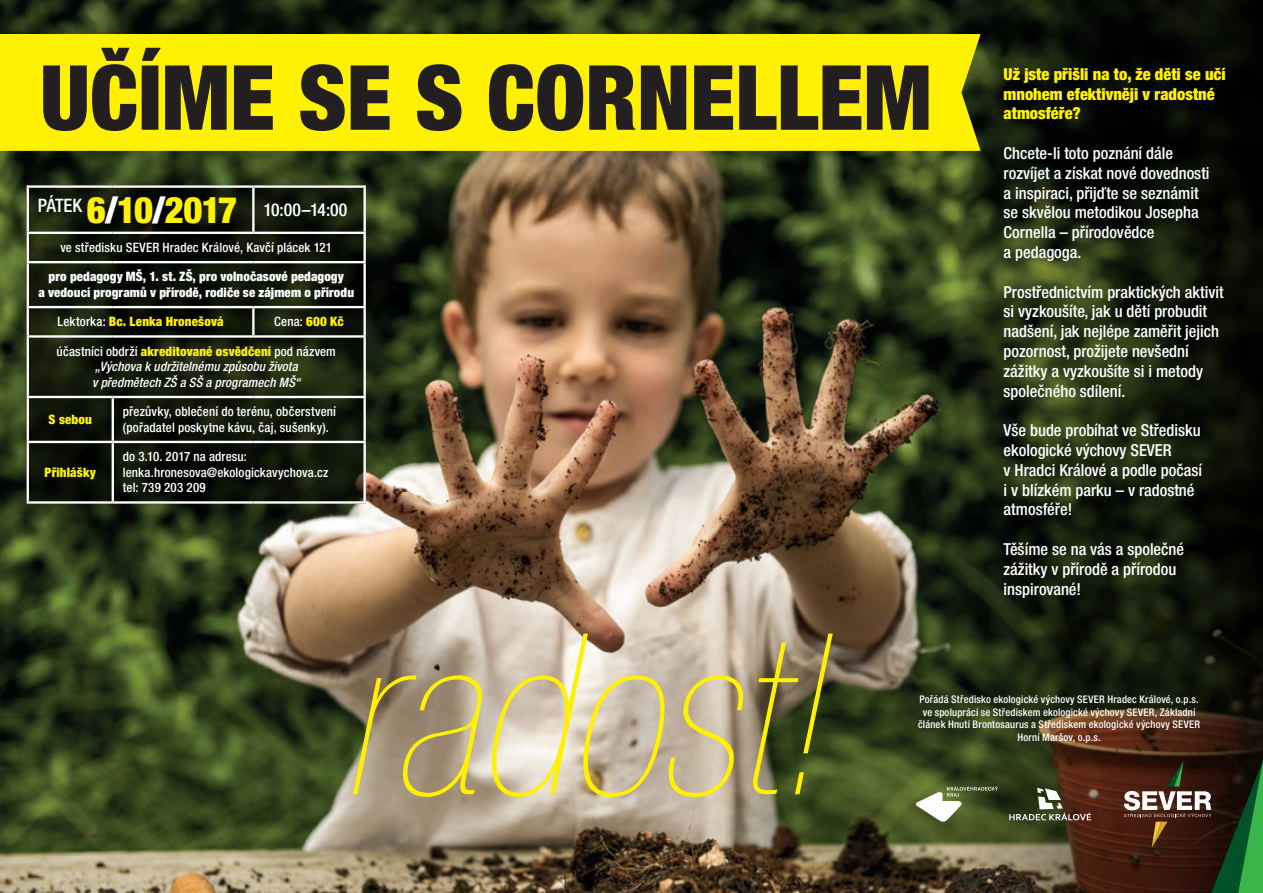
<style>
.page{position:relative;width:1263px;height:893px;background:#fff}
.page>*{position:absolute;margin:0;border:0;box-sizing:border-box;transform-origin:0 0}
.t1{font:italic 200 condensed 225px "Helvetica Neue LT Pro";color:#fff101}
.t2{font:900 condensed 90px "Helvetica Neue LT Pro";color:#231f20}
.t3{font:500 condensed 17.7px "Helvetica Neue LT Pro";letter-spacing:-.015em;color:#fff}
.t4{font:500 condensed 16.5px/19.8px "Helvetica Neue LT Pro";color:#fff}
.t5{font:900 condensed 16.5px/19.8px "Helvetica Neue LT Pro";color:#fff101}
.t6{font:500 condensed 13.05px/15.6px "Helvetica Neue LT Pro";letter-spacing:.01em;color:#fff}
.t7{font:italic 500 condensed 13.05px/15.6px "Helvetica Neue LT Pro";letter-spacing:.005em;color:#fff;text-align:center}
.t8{font:900 condensed 13.05px/15.6px "Helvetica Neue LT Pro";letter-spacing:.005em;color:#fff;text-align:center}
.t9{font:900 condensed 13.05px "Helvetica Neue LT Pro";letter-spacing:.01em;color:#fff101}
.t10{font:500 condensed 10.5px/12.6px "Helvetica Neue LT Pro";letter-spacing:.015em;color:#fff;text-align:center}
.s1{font-weight:900;font-size:36.6px;color:#fff101}
.s2{font-weight:900;font-size:36.6px}
.s3{font-weight:500;color:#fff}
.s4{font-weight:900;color:#fff101}
.s5{font-style:normal}
.s6{font-weight:900;font-style:normal;color:#fff101}
</style>
<div class="page">
<img style="left:0;top:0;width:955px;height:893px">
<svg style="left:29px;top:188px;width:334px;height:313px;background:#11160a"></svg>
<svg style="left:955px;top:0;width:308px;height:893px;background:#1c200e"></svg>
<div style="left:0;top:34px;width:981px;height:117px;background:#fff101"></div>
<hr style="left:27px;top:185px;width:86px;height:3px;background:#fff">
<hr style="left:27px;top:188px;width:2px;height:44px;background:#fff">
<hr style="left:113px;top:185px;width:140px;height:3px;background:#fff">
<hr style="left:253px;top:185px;width:113px;height:3px;background:#fff">
<hr style="left:252px;top:188px;width:3px;height:44px;background:#fff">
<hr style="left:363px;top:188px;width:3px;height:44px;background:#fff">
<hr style="left:27px;top:232px;width:86px;height:2px;background:#fff">
<hr style="left:27px;top:234px;width:2px;height:27px;background:#fff">
<hr style="left:113px;top:232px;width:140px;height:2px;background:#fff">
<hr style="left:253px;top:232px;width:113px;height:2px;background:#fff">
<hr style="left:363px;top:234px;width:3px;height:27px;background:#fff">
<hr style="left:27px;top:261px;width:86px;height:2px;background:#fff">
<hr style="left:27px;top:263px;width:2px;height:43px;background:#fff">
<hr style="left:113px;top:261px;width:140px;height:2px;background:#fff">
<hr style="left:253px;top:261px;width:113px;height:2px;background:#fff">
<hr style="left:363px;top:263px;width:3px;height:43px;background:#fff">
<hr style="left:27px;top:306px;width:86px;height:2px;background:#fff">
<hr style="left:27px;top:308px;width:2px;height:27px;background:#fff">
<hr style="left:113px;top:306px;width:140px;height:2px;background:#fff">
<hr style="left:253px;top:306px;width:113px;height:2px;background:#fff">
<hr style="left:252px;top:308px;width:3px;height:27px;background:#fff">
<hr style="left:363px;top:308px;width:3px;height:27px;background:#fff">
<hr style="left:27px;top:335px;width:86px;height:3px;background:#fff">
<hr style="left:27px;top:338px;width:2px;height:58px;background:#fff">
<hr style="left:113px;top:335px;width:140px;height:3px;background:#fff">
<hr style="left:253px;top:335px;width:113px;height:3px;background:#fff">
<hr style="left:363px;top:338px;width:3px;height:58px;background:#fff">
<hr style="left:27px;top:396px;width:86px;height:2px;background:#fff">
<hr style="left:27px;top:398px;width:2px;height:43px;background:#fff">
<hr style="left:113px;top:396px;width:140px;height:2px;background:#fff">
<hr style="left:112px;top:398px;width:2px;height:43px;background:#fff">
<hr style="left:253px;top:396px;width:113px;height:2px;background:#fff">
<hr style="left:363px;top:398px;width:3px;height:43px;background:#fff">
<hr style="left:27px;top:441px;width:86px;height:2px;background:#fff">
<hr style="left:27px;top:443px;width:2px;height:58px;background:#fff">
<hr style="left:113px;top:441px;width:140px;height:2px;background:#fff">
<hr style="left:112px;top:443px;width:2px;height:58px;background:#fff">
<hr style="left:253px;top:441px;width:113px;height:2px;background:#fff">
<hr style="left:363px;top:443px;width:3px;height:58px;background:#fff">
<hr style="left:27px;top:501px;width:86px;height:3px;background:#fff">
<hr style="left:113px;top:501px;width:140px;height:3px;background:#fff">
<hr style="left:253px;top:501px;width:113px;height:3px;background:#fff">
<svg style="left:1009px;top:788px;width:82px;height:32px;background:#5e543f"></svg>
<svg style="left:916px;top:786px;width:82px;height:36px"></svg>
<svg style="left:1124px;top:760px;width:139px;height:133px;background:#3a3821"></svg>
<h2 class="t2" style="left:40px;top:42px;width:893px">UČÍME SE S CORNELLEM</h2>
<p class="t3" style="left:38px;top:199px;width:311px"><sup>PÁTEK</sup> <span class="s1">6</span><span class="s2">/</span><span class="s1">10</span><span class="s2">/</span><span class="s1">2017</span> 10:00–14:00</p>
<p class="t6" style="left:60px;top:240px;width:273px">ve středisku SEVER Hradec Králové, Kavčí plácek 121</p>
<p class="t8" style="left:38px;top:269px;width:317px">pro pedagogy MŠ, 1. st. ZŠ, pro volnočasové pedagogy<br>a vedoucí programů v přírodě, rodiče se zájmem o přírodu</p>
<p class="t9" style="left:58px;top:314px;width:168px"><span class="s3">Lektorka:</span> Bc. Lenka Hronešová</p>
<p class="t6" style="left:274px;top:314px;width:71px">Cena: <span class="s4">600 Kč</span></p>
<p class="t7" style="left:57px;top:344px;width:281px"><span class="s5">účastníci obdrží</span> <span class="s6">akreditované osvědčení</span> <span class="s5">pod názvem </span>„Výchova k udržitelnému způsobu života<br>v předmětech ZŠ a SŠ a programech MŠ“</p>
<p class="t9" style="left:49px;top:411px;width:45px">S sebou</p>
<p class="t6" style="left:123px;top:404px;width:215px">přezůvky, oblečení do terénu, občerstvení (pořadatel poskytne kávu, čaj, sušenky).</p>
<p class="t9" style="left:45px;top:464px;width:53px">Přihlášky</p>
<p class="t6" style="left:123px;top:449px;width:207px">do 3.10. 2017 na adresu: lenka.hronesova@ekologickavychova.cz tel: 739 203 209</p>
<p class="t5" style="left:1003px;top:64px;width:224px">Už jste přišli na to, že děti se učí mnohem efektivněji v radostné atmosféře?</p>
<p class="t4" style="left:1003px;top:143px;width:207px">Chcete-li toto poznání dále rozvíjet a získat nové dovednosti a inspiraci, přijďte se seznámit se skvělou metodikou Josepha<br>Cornella – přírodovědce<br>a pedagoga.</p>
<p class="t4" style="left:1003px;top:282px;width:222px">Prostřednictvím praktických aktivit si vyzkoušíte, jak u dětí probudit nadšení, jak nejlépe zaměřit jejich pozornost, prožijete nevšední zážitky a vyzkoušíte si i metody společného sdílení.</p>
<p class="t4" style="left:1003px;top:420px;width:200px">Vše bude probíhat ve Středisku ekologické výchovy SEVER<br>v Hradci Králové a podle počasí i v blízkém parku – v radostné atmosféře!</p>
<p class="t4" style="left:1003px;top:539px;width:182px">Těšíme se na vás a společné zážitky v přírodě a přírodou inspirované!</p>
<h1 class="t1" style="left:341px;top:592px;width:480px">radost!</h1>
<p class="t10" style="left:918px;top:693px;width:284px">Pořádá Středisko ekologické výchovy SEVER Hradec Králové, o.p.s. ve spolupráci se Střediskem ekologické výchovy SEVER, Základní článek Hnutí Brontosaurus a Střediskem ekologické výchovy SEVER Horní Maršov, o.p.s.</p>
</div>
